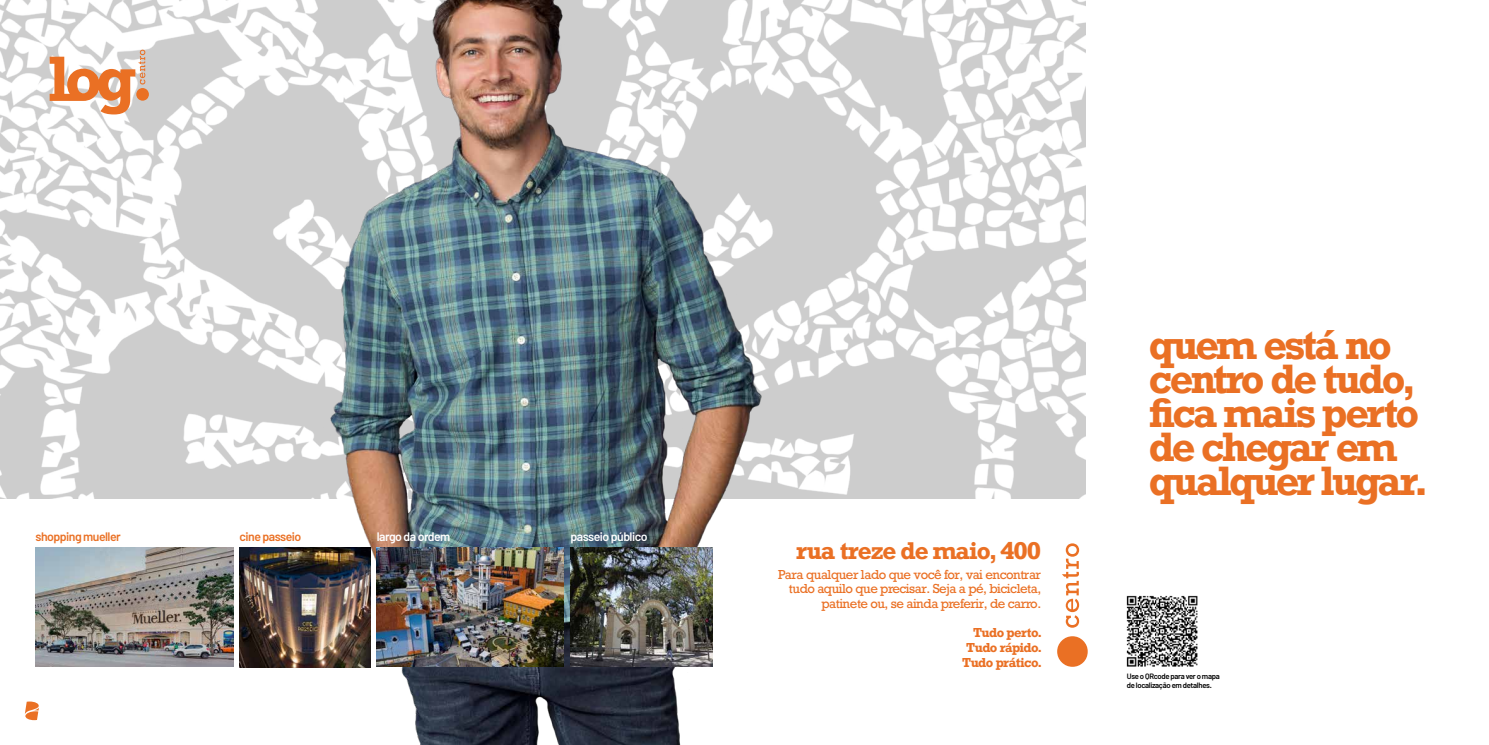
<style>
.page{position:relative;width:1489px;height:745px;background:#fff}
.page>*{position:absolute;margin:0;border:0;box-sizing:border-box;transform-origin:0 0}
.t1{font:700 38.59px/34.1px "Rockwell";letter-spacing:-.07em;color:#ea7024}
.t2{font:700 22.75px "Rockwell";letter-spacing:-.04em;color:#ea7024}
.t3{font:12.25px/14.7px "Rockwell";letter-spacing:-.04em;color:#ea7024;text-align:right}
.t4{font:700 12.25px/14.7px "Rockwell";letter-spacing:-.05em;color:#ea7024;text-align:right}
.t5{font:600 12.25px "Barlow";letter-spacing:-.04em;color:#ea7024}
.t6{font:600 12.25px "Barlow";letter-spacing:-.04em;color:#fff}
.t7{font:600 7.7px/9.3px "Barlow";letter-spacing:-.04em;color:#000}
</style>
<div class="page">
<img style="left:0;top:0;width:1085px;height:498px">
<img style="left:323px;top:0;width:438px;height:744px">
<img style="left:239px;top:547px;width:131px;height:119px">
<img style="left:35px;top:547px;width:198px;height:119px">
<img style="left:570px;top:546px;width:143px;height:120px">
<img style="left:377px;top:546px;width:186px;height:120px">
<img style="left:1126px;top:595px;width:71px;height:71px">
<svg style="left:25px;top:701px;width:14px;height:18px"></svg>
<svg style="left:1057px;top:636px;width:30px;height:30px"></svg>
<svg style="left:1062px;top:543px;width:17px;height:84px"></svg>
<svg style="left:50px;top:50px;width:99px;height:64px"></svg>
<p class="t5" style="left:35px;top:528px;width:87px">shopping mueller</p>
<p class="t5" style="left:239px;top:528px;width:63px">cine passeio</p>
<p class="t6" style="left:377px;top:528px;width:75px">largo da ordem</p>
<p class="t6" style="left:570px;top:528px;width:78px">passeio público</p>
<h2 class="t2" style="left:796px;top:536px;width:246px">rua treze de maio, 400</h2>
<p class="t3" style="left:778px;top:566px;width:264px">Para qualquer lado que você for, vai encontrar tudo aquilo que precisar. Seja a pé, bicicleta, patinete ou, se ainda preferir, de carro.</p>
<p class="t4" style="left:962px;top:625px;width:82px">Tudo perto.<br>Tudo rápido.<br>Tudo prático.</p>
<h1 class="t1" style="left:1148px;top:326px;width:281px">quem está no centro de tudo, fica mais perto de chegar em qualquer lugar.</h1>
<p class="t7" style="left:1126px;top:671px;width:94px">Use o QRcode para ver o mapa de localização em detalhes.</p>
</div>
